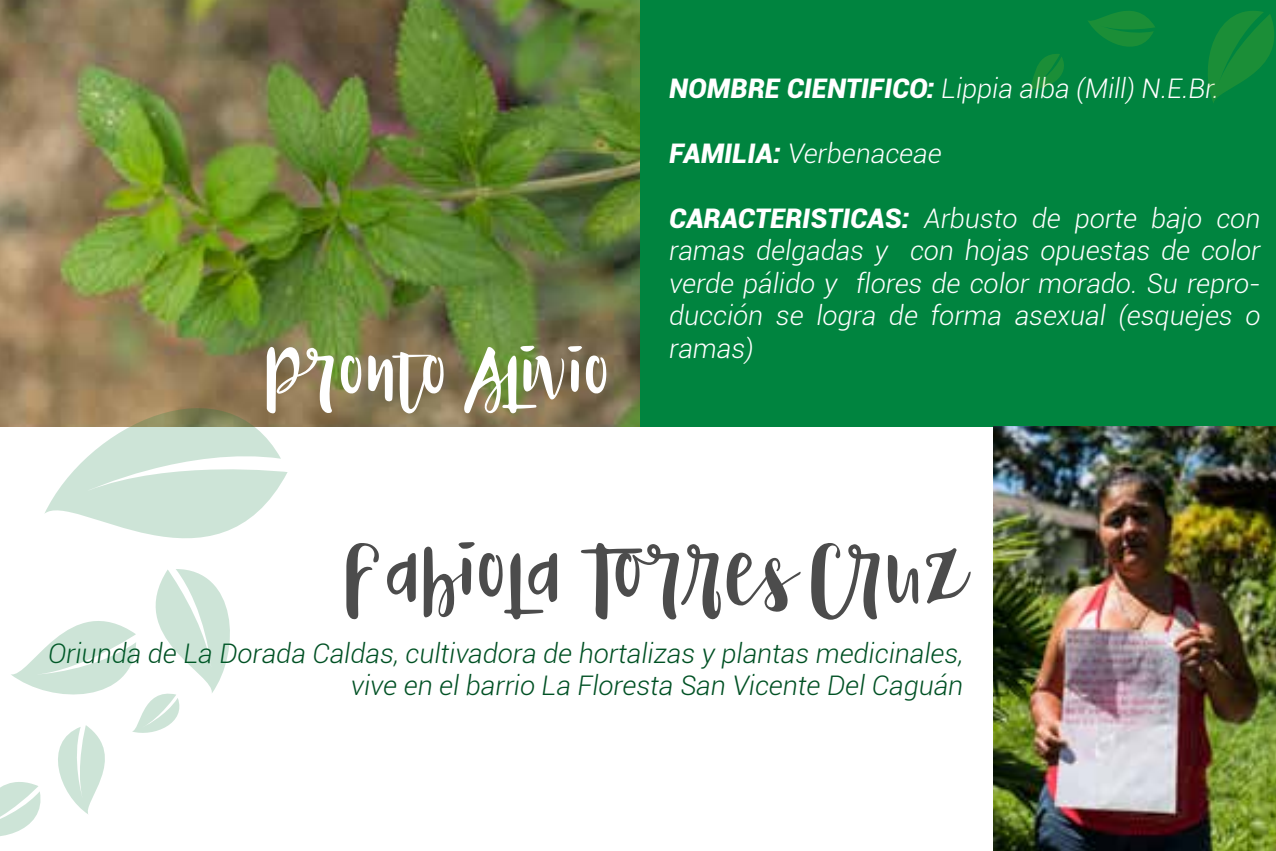
<style>
.page{position:relative;width:1276px;height:851px;background:#fff}
.page>*{position:absolute;margin:0;border:0;box-sizing:border-box;transform-origin:0 0}
.t1{font:76.5px "Naira";color:#4c4c4c}
.t2{font:66.3px "Naira";color:#fff}
.t3{font:italic 300 27px/32.4px "Roboto";color:#fff;text-align:justify}
.t4{font:italic 300 27px/32.4px "Roboto";color:#005124;text-align:right}
.s1{font-weight:900}
</style>
<div class="page">
<div style="left:0;top:0;width:1276px;height:426px;background:#00843f"></div>
<img style="left:0;top:0;width:639px;height:426px">
<svg style="left:1088px;top:11px;width:67px;height:36px"></svg>
<svg style="left:1029px;top:54px;width:35px;height:35px"></svg>
<svg style="left:1208px;top:11px;width:66px;height:92px"></svg>
<svg style="left:44px;top:408px;width:244px;height:130px"></svg>
<svg style="left:0;top:569px;width:230px;height:267px"></svg>
<img style="left:993px;top:426px;width:283px;height:424px">
<h2 class="t2" style="left:267px;top:341px;width:348px">Pronto Alivio</h2>
<p class="t3" style="left:669px;top:71px;width:551px"><span class="s1">NOMBRE CIENTIFICO:</span> Lippia alba (Mill) N.E.Br.</p>
<p class="t3" style="left:669px;top:136px;width:274px"><span class="s1">FAMILIA:</span> Verbenaceae</p>
<p class="t3" style="left:669px;top:201px;width:593px"><span class="s1">CARACTERISTICAS:</span> Arbusto de porte bajo con ramas delgadas y con hojas opuestas de color verde pálido y flores de color morado. Su repro&shy;ducción se logra de forma asexual (esquejes o ramas)</p>
<h1 class="t1" style="left:346px;top:535px;width:619px">Fabiola Torres Cruz</h1>
<p class="t4" style="left:48px;top:635px;width:916px">Oriunda de La Dorada Caldas, cultivadora de hortalizas y plantas medicinales, vive en el barrio La Floresta San Vicente Del Caguán</p>
</div>
